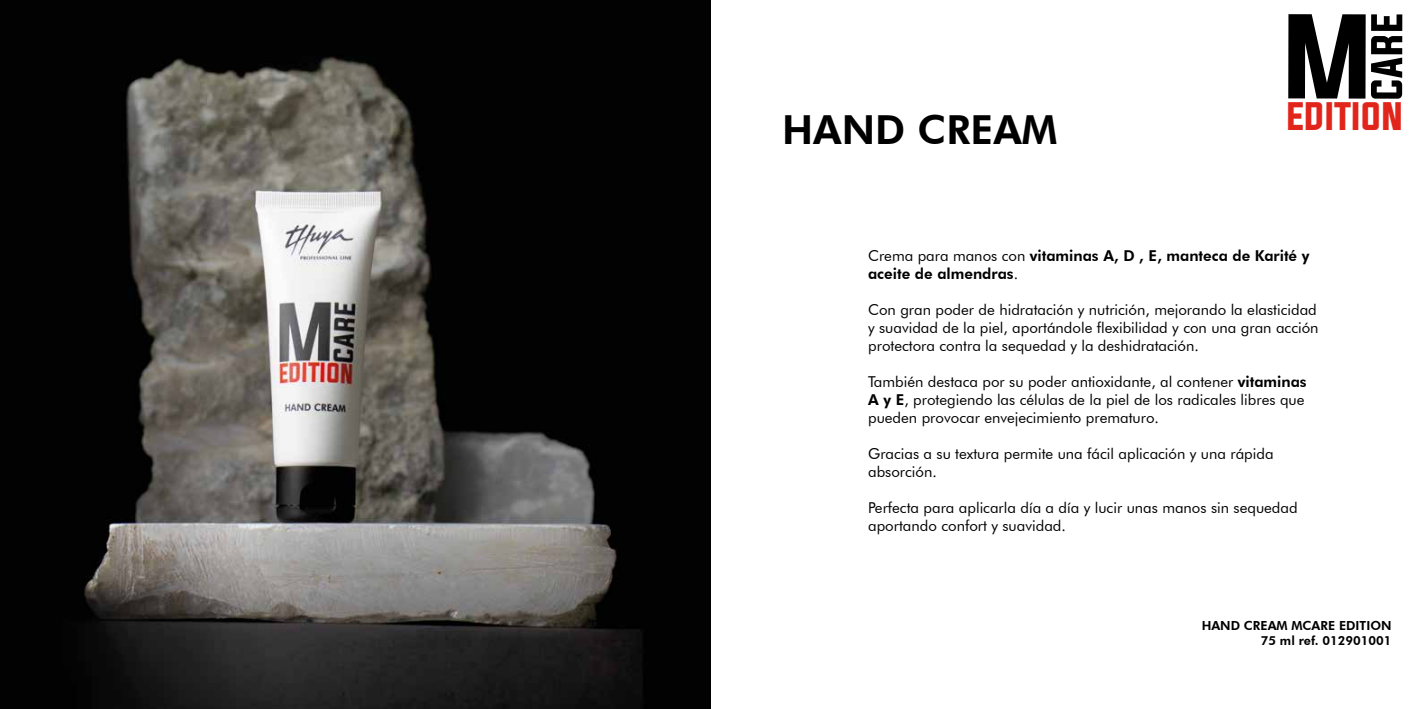
<style>
.page{position:relative;width:1418px;height:709px;background:#fff}
.page>*{position:absolute;margin:0;border:0;box-sizing:border-box;transform-origin:0 0}
.t1{font:800 40px "Futura BT";color:#000}
.t2{font:33.75px "Evogria";letter-spacing:-.005em;color:#e1251b}
.t3{font:15px/18px "Futura BT";color:#000}
.t4{font:800 15px/18px "Futura BT";color:#000}
.t5{font:800 12.5px/15px "Futura BT";color:#000;text-align:right}
.s1{font-weight:400}
.s2{font-weight:800}
</style>
<div class="page">
<svg style="left:1288px;top:14px;width:114px;height:85px"></svg>
<img style="left:0;top:0;width:710px;height:709px">
<h1 class="t1" style="left:782px;top:105px;width:277px">HAND CREAM</h1>
<h2 class="t2" style="left:1286px;top:93px;width:119px">EDITION</h2>
<p class="t4" style="left:868px;top:247px;width:443px"><span class="s1">Crema para manos con</span> vitaminas A, D , E, manteca de Karité y aceite de almendras<span class="s1">.</span></p>
<p class="t3" style="left:868px;top:301px;width:452px;text-align:justify">Con gran poder de hidratación y nutrición, mejorando la elasticidad y suavidad de la piel, aportándole flexibilidad y con una gran acción protectora contra la sequedad y la deshidratación.</p>
<p class="t3" style="left:868px;top:373px;width:440px">También destaca por su poder antioxidante, al contener <span class="s2">vitaminas<br>A y E</span>, protegiendo las células de la piel de los radicales libres que pueden provocar envejecimiento prematuro.</p>
<p class="t3" style="left:868px;top:445px;width:407px">Gracias a su textura permite una fácil aplicación y una rápida absorción.</p>
<p class="t3" style="left:868px;top:499px;width:431px">Perfecta para aplicarla día a día y lucir unas manos sin sequedad aportando confort y suavidad.</p>
<p class="t5" style="left:1201px;top:618px;width:191px">HAND CREAM MCARE EDITION<br>75 ml ref. 012901001</p>
</div>
